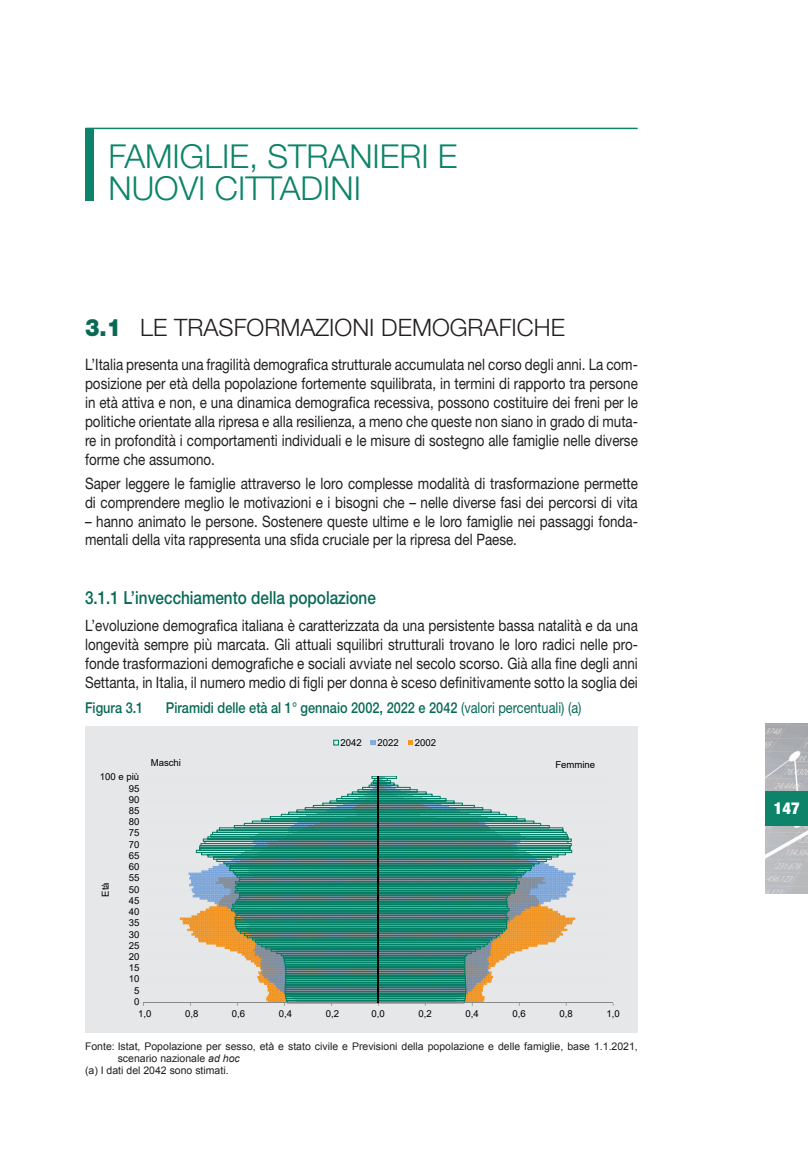
<style>
.page{position:relative;width:808px;height:1149px;background:#fff}
.page>*{position:absolute;margin:0;border:0;box-sizing:border-box;transform-origin:0 0}
.t1{font:300 33px/31.5px "Helvetica Neue LT Std";color:#0d846a}
.t2{font:300 24px "Helvetica Neue LT Std";color:#231f20}
.t3{font:500 18px "Helvetica Neue LT Std";color:#086a55;scale:.85 1}
.t4{font:900 condensed 16.5px "Helvetica Neue LT Std";color:#fff}
.t5{font:15.75px/18.9px "Helvetica Neue LT Std";color:#231f20;text-align:justify;scale:.85 1}
.t6{font:500 15px "Helvetica Neue LT Std";color:#086a55;scale:.85 1}
.t7{font:10.5px "Arial";color:#231f20}
.t8{font:9.6px "Arial";color:#000}
.s1{font-weight:900;color:#086a55}
.s2{font-weight:400}
.s3{font-style:italic}
</style>
<div class="page">
<img style="left:765px;top:723px;width:43px;height:170px">
<div style="left:765px;top:791px;width:43px;height:34px;background:#0d846a"></div>
<div style="left:85px;top:129px;width:9px;height:72px;background:#0d846a"></div>
<hr style="left:86px;top:128px;width:551px;height:1px;background:#0d846a">
<hr style="left:0;top:0;width:1px;height:1148px;background:#0d846a">
<div style="left:85px;top:726px;width:553px;height:306px;background:#e6e7e9"></div>
<hr style="left:143px;top:980px;width:470px;height:1px;background:#d9d9d9">
<hr style="left:143px;top:957px;width:470px;height:1px;background:#d9d9d9">
<hr style="left:143px;top:935px;width:470px;height:1px;background:#d9d9d9">
<hr style="left:143px;top:912px;width:470px;height:1px;background:#d9d9d9">
<hr style="left:143px;top:890px;width:470px;height:1px;background:#d9d9d9">
<hr style="left:143px;top:867px;width:470px;height:1px;background:#d9d9d9">
<hr style="left:143px;top:845px;width:470px;height:1px;background:#d9d9d9">
<hr style="left:143px;top:823px;width:470px;height:1px;background:#d9d9d9">
<hr style="left:143px;top:800px;width:470px;height:1px;background:#d9d9d9">
<hr style="left:143px;top:778px;width:470px;height:1px;background:#d9d9d9">
<svg style="left:188px;top:778px;width:8px;height:203px"></svg>
<svg style="left:196px;top:776px;width:182px;height:226px"></svg>
<svg style="left:379px;top:776px;width:193px;height:226px"></svg>
<hr style="left:143px;top:1002px;width:470px;height:1px;background:#898989">
<svg style="left:374px;top:1001px;width:5px;height:4px"></svg>
<hr style="left:378px;top:776px;width:1px;height:226px;background:#000">
<svg style="left:333px;top:739px;width:6px;height:6px"></svg>
<svg style="left:371px;top:740px;width:5px;height:4px"></svg>
<svg style="left:408px;top:740px;width:5px;height:4px"></svg>
<h1 class="t1" style="left:108px;top:140px;width:351px">FAMIGLIE, STRANIERI E<br>NUOVI CITTADINI</h1>
<h2 class="t2" style="left:85px;top:313px;width:481px"><span class="s1">3.1</span> LE TRASFORMAZIONI DEMOGRAFICHE</h2>
<p class="t5" style="left:85px;top:355px;width:652px">L’Italia presenta una fragilità demografica strutturale accumulata nel corso degli anni. La com&shy;posizione per età della popolazione fortemente squilibrata, in termini di rapporto tra persone in età attiva e non, e una dinamica demografica recessiva, possono costituire dei freni per le politiche orientate alla ripresa e alla resilienza, a meno che queste non siano in grado di muta&shy;re in profondità i comportamenti individuali e le misure di sostegno alle famiglie nelle diverse forme che assumono.</p>
<p class="t5" style="left:85px;top:473px;width:652px">Saper leggere le famiglie attraverso le loro complesse modalità di trasformazione permette di comprendere meglio le motivazioni e i bisogni che – nelle diverse fasi dei percorsi di vita</p>
<p class="t5" style="left:85px;top:511px;width:652px">– hanno animato le persone. Sostenere queste ultime e le loro famiglie nei passaggi fonda&shy;mentali della vita rappresenta una sfida cruciale per la ripresa del Paese.</p>
<p class="t3" style="left:85px;top:586px;width:344px">3.1.1 L’invecchiamento della popolazione</p>
<p class="t5" style="left:85px;top:615px;width:652px">L’evoluzione demografica italiana è caratterizzata da una persistente bassa natalità e da una longevità sempre più marcata. Gli attuali squilibri strutturali trovano le loro radici nelle pro&shy;fonde trasformazioni demografiche e sociali avviate nel secolo scorso. Già alla fine degli anni Settanta, in Italia, il numero medio di figli per donna è sceso definitivamente sotto la soglia dei</p>
<p class="t6" style="left:85px;top:698px;width:70px">Figura 3.1</p>
<p class="t6" style="left:166px;top:698px;width:490px">Piramidi delle età al 1° gennaio 2002, 2022 e 2042 <span class="s2">(valori percentuali) (a)</span></p>
<p class="t8" style="left:340px;top:735px;width:23px">2042</p>
<p class="t8" style="left:377px;top:735px;width:23px">2022</p>
<p class="t8" style="left:415px;top:735px;width:23px">2002</p>
<p class="t8" style="left:100px;top:770px;width:41px">100 e più</p>
<p class="t8" style="left:129px;top:781px;width:12px">95</p>
<p class="t8" style="left:129px;top:792px;width:12px">90</p>
<p class="t8" style="left:129px;top:803px;width:12px">85</p>
<p class="t8" style="left:129px;top:815px;width:12px">80</p>
<p class="t8" style="left:129px;top:826px;width:12px">75</p>
<p class="t8" style="left:129px;top:837px;width:12px">70</p>
<p class="t8" style="left:129px;top:848px;width:12px">65</p>
<p class="t8" style="left:99px;top:896px;width:16px;rotate:-90deg">Età</p>
<p class="t8" style="left:129px;top:859px;width:12px">60</p>
<p class="t8" style="left:129px;top:871px;width:12px">55</p>
<p class="t8" style="left:129px;top:882px;width:12px">50</p>
<p class="t8" style="left:129px;top:893px;width:12px">45</p>
<p class="t8" style="left:129px;top:904px;width:12px">40</p>
<p class="t8" style="left:129px;top:916px;width:12px">35</p>
<p class="t8" style="left:129px;top:927px;width:12px">30</p>
<p class="t8" style="left:129px;top:938px;width:12px">25</p>
<p class="t8" style="left:129px;top:949px;width:12px">20</p>
<p class="t8" style="left:129px;top:960px;width:12px">15</p>
<p class="t8" style="left:129px;top:972px;width:12px">10</p>
<p class="t8" style="left:134px;top:983px;width:7px">5</p>
<p class="t8" style="left:134px;top:994px;width:7px">0</p>
<p class="t8" style="left:151px;top:756px;width:32px">Maschi</p>
<p class="t8" style="left:555px;top:757px;width:41px">Femmine</p>
<p class="t8" style="left:138px;top:1007px;width:15px">1,0</p>
<p class="t8" style="left:185px;top:1007px;width:15px">0,8</p>
<p class="t8" style="left:232px;top:1007px;width:15px">0,6</p>
<p class="t8" style="left:279px;top:1007px;width:15px">0,4</p>
<p class="t8" style="left:326px;top:1007px;width:15px">0,2</p>
<p class="t8" style="left:372px;top:1007px;width:15px">0,0</p>
<p class="t8" style="left:419px;top:1007px;width:15px">0,2</p>
<p class="t8" style="left:466px;top:1007px;width:15px">0,4</p>
<p class="t8" style="left:513px;top:1007px;width:15px">0,6</p>
<p class="t8" style="left:559px;top:1007px;width:15px">0,8</p>
<p class="t8" style="left:606px;top:1007px;width:15px">1,0</p>
<p class="t7" style="left:85px;top:1038px;width:554px">Fonte: Istat, Popolazione per sesso, età e stato civile e Previsioni della popolazione e delle famiglie, base 1.1.2021,</p>
<p class="t7" style="left:118px;top:1050px;width:123px">scenario nazionale <span class="s3">ad hoc</span></p>
<p class="t7" style="left:85px;top:1062px;width:145px">(a) I dati del 2042 sono stimati.</p>
<p class="t4" style="left:774px;top:797px;width:27px">147</p>
</div>
